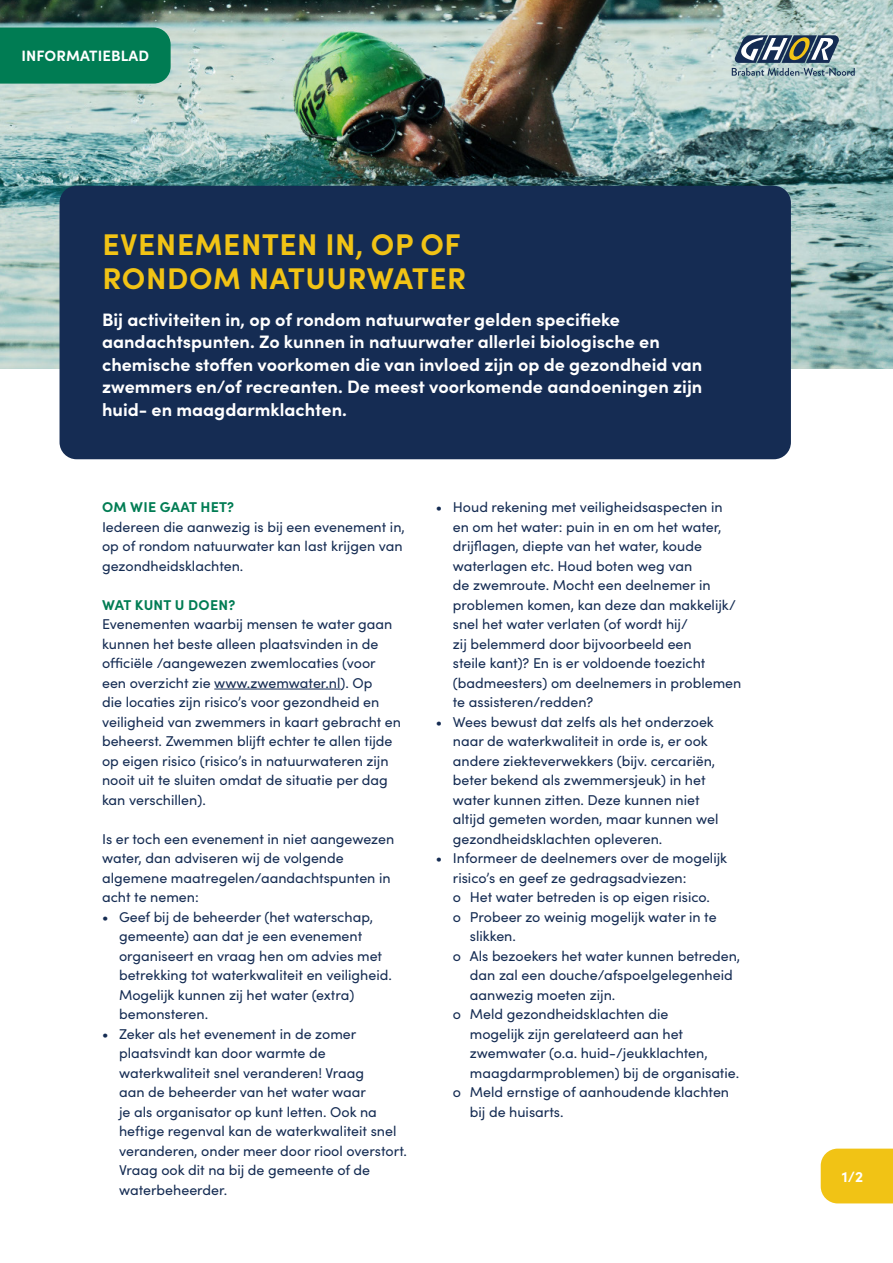
<style>
.page{position:relative;width:893px;height:1263px;background:#fff}
.page>*{position:absolute;margin:0;border:0;box-sizing:border-box;transform-origin:0 0}
.t1{font:700 30px "Sofia Pro";letter-spacing:.02em;color:#f1c315}
.t2{font:700 18px/22.5px "Sofia Pro";color:#fff}
.t3{font:700 15px "Sofia Pro";letter-spacing:.01em;color:#fff}
.t4{font:14.25px/19.5px "Sofia Pro";color:#152c53}
.t5{font:700 14.25px "Sofia Pro";letter-spacing:.02em;color:#007c53}
</style>
<div class="page">
<img style="left:0;top:0;width:893px;height:368px">
<div style="left:60px;top:186px;width:731px;height:273px;background:#152c53;border-radius:17px"></div>
<svg style="left:732px;top:35px;width:123px;height:41px;background:#7c8f97"></svg>
<hr style="left:214px;top:689px;width:127px;height:1px;background:#152c53">
<div style="left:0;top:27px;width:171px;height:57px;background:#007c53"></div>
<div style="left:821px;top:1148px;width:72px;height:55px;background:#f1c315"></div>
<p class="t3" style="left:21px;top:44px;width:129px">INFORMATIEBLAD</p>
<p class="t1" style="left:102px;top:221px;width:360px">EVENEMENTEN IN, OP OF</p>
<p class="t1" style="left:102px;top:256px;width:365px">RONDOM NATUURWATER</p>
<p class="t2" style="left:102px;top:306px;width:602px">Bij activiteiten in, op of rondom natuurwater gelden specifieke aandachtspunten. Zo kunnen in natuurwater allerlei biologische en chemische stoffen voorkomen die van invloed zijn op de gezondheid van zwemmers en/of recreanten. De meest voorkomende aandoeningen zijn huid- en maagdarmklachten.</p>
<p class="t5" style="left:102px;top:496px;width:133px">OM WIE GAAT HET?</p>
<p class="t4" style="left:102px;top:516px;width:304px">Iedereen die aanwezig is bij een evenement in, op of rondom natuurwater kan last krijgen van gezondheidsklachten.</p>
<p class="t5" style="left:102px;top:594px;width:135px">WAT KUNT U DOEN?</p>
<p class="t4" style="left:102px;top:613px;width:301px">Evenementen waarbij mensen te water gaan kunnen het beste alleen plaatsvinden in de officiële /aangewezen zwemlocaties (voor een overzicht zie www.zwemwater.nl). Op<br>die locaties zijn risico’s voor gezondheid en veiligheid van zwemmers in kaart gebracht en beheerst. Zwemmen blijft echter te allen tijde op eigen risico (risico’s in natuurwateren zijn nooit uit te sluiten omdat de situatie per dag kan verschillen).</p>
<p class="t4" style="left:102px;top:828px;width:294px">Is er toch een evenement in niet aangewezen water, dan adviseren wij de volgende algemene maatregelen/aandachtspunten in acht te nemen:</p>
<p class="t4" style="left:119px;top:906px;width:274px;text-indent:-17px">• Geef bij de beheerder (het waterschap, gemeente) aan dat je een evenement organiseert en vraag hen om advies met betrekking tot waterkwaliteit en veiligheid.<br>Mogelijk kunnen zij het water (extra) bemonsteren.</p>
<p class="t4" style="left:119px;top:1023px;width:289px;text-indent:-17px">• Zeker als het evenement in de zomer plaatsvindt kan door warmte de waterkwaliteit snel veranderen! Vraag<br>aan de beheerder van het water waar<br>je als organisator op kunt letten. Ook na heftige regenval kan de waterkwaliteit snel veranderen, onder meer door riool overstort.<br>Vraag ook dit na bij de gemeente of de waterbeheerder.</p>
<p class="t4" style="left:453px;top:496px;width:290px;text-indent:-17px">• Houd rekening met veiligheidsaspecten in en om het water: puin in en om het water, drijflagen, diepte van het water, koude waterlagen etc. Houd boten weg van<br>de zwemroute. Mocht een deelnemer in problemen komen, kan deze dan makkelijk/ snel het water verlaten (of wordt hij/<br>zij belemmerd door bijvoorbeeld een<br>steile kant)? En is er voldoende toezicht (badmeesters) om deelnemers in problemen te assisteren/redden?</p>
<p class="t4" style="left:453px;top:711px;width:267px;text-indent:-17px">• Wees bewust dat zelfs als het onderzoek naar de waterkwaliteit in orde is, er ook andere ziekteverwekkers (bijv. cercariën, beter bekend als zwemmersjeuk) in het water kunnen zitten. Deze kunnen niet altijd gemeten worden, maar kunnen wel gezondheidsklachten opleveren.</p>
<p class="t4" style="left:453px;top:847px;width:276px;text-indent:-17px">• Informeer de deelnemers over de mogelijk risico’s en geef ze gedragsadviezen:</p>
<p class="t4" style="left:453px;top:886px;width:259px">o Het water betreden is op eigen risico.</p>
<p class="t4" style="left:470px;top:906px;width:248px;text-indent:-17px">o Probeer zo weinig mogelijk water in te slikken.</p>
<p class="t4" style="left:470px;top:945px;width:272px;text-indent:-17px">o Als bezoekers het water kunnen betreden, dan zal een douche/afspoelgelegenheid aanwezig moeten zijn.</p>
<p class="t4" style="left:470px;top:1003px;width:271px;text-indent:-17px">o Meld gezondheidsklachten die<br>mogelijk zijn gerelateerd aan het zwemwater (o.a. huid-/jeukklachten, maagdarmproblemen) bij de organisatie.</p>
<p class="t4" style="left:470px;top:1081px;width:261px;text-indent:-17px">o Meld ernstige of aanhoudende klachten bij de huisarts.</p>
<p class="t3" style="left:842px;top:1165px;width:23px">1/2</p>
</div>
